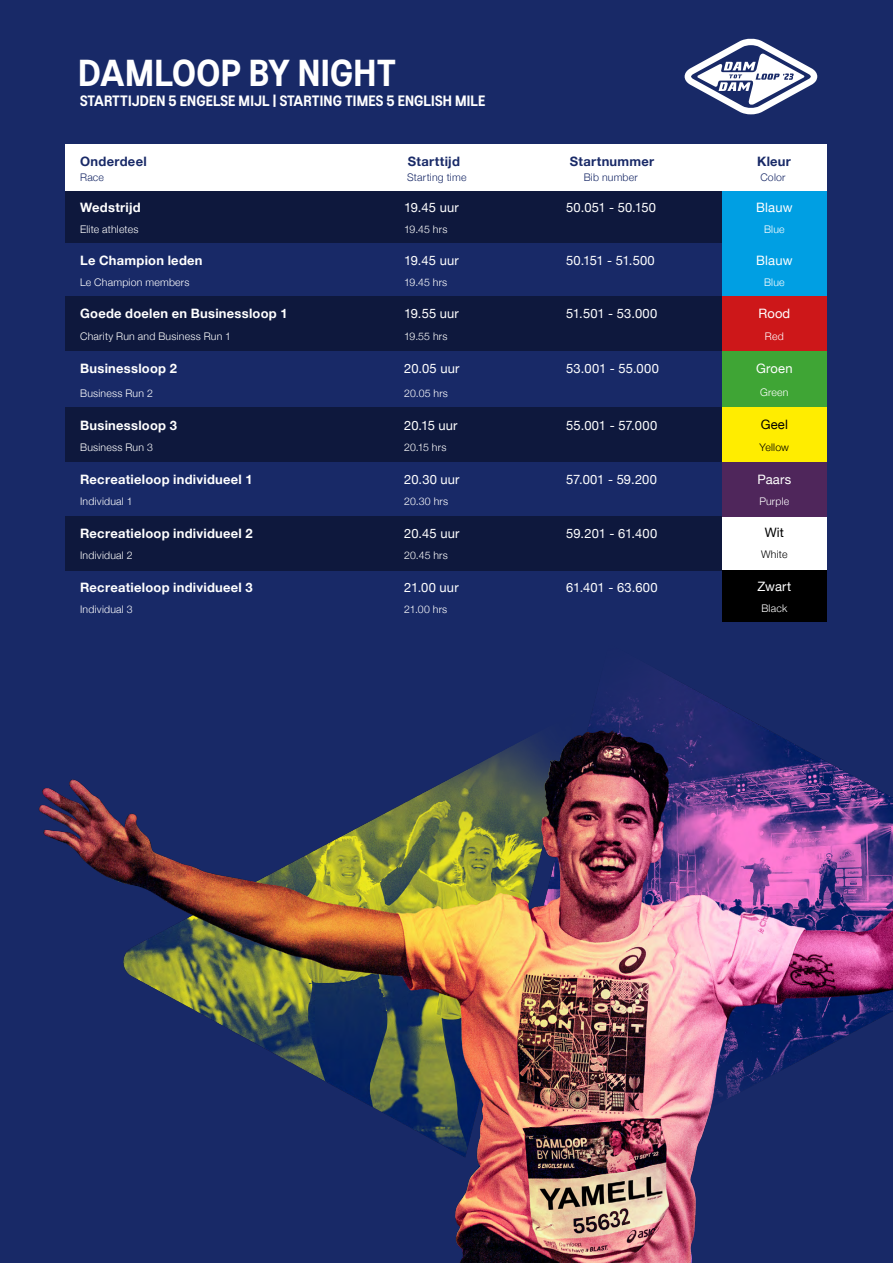
<style>
.page{position:relative;width:893px;height:1263px;background:#182967}
.page>*{position:absolute;margin:0;border:0;box-sizing:border-box;transform-origin:0 0}
.t1{font:700 37.5px "ASICS Font 3.0";letter-spacing:.01em;color:#fff}
.t2{font:700 15px "ASICS Font 3.0";letter-spacing:.01em;color:#fff}
.t3{font:12.9px "Helvetica Neue";letter-spacing:.01em;color:#fff}
.t4{font:700 12.9px "Helvetica Neue";letter-spacing:.02em;color:#fff}
.t5{font:700 12.9px "Helvetica Neue";letter-spacing:.02em;color:#182967}
.t6{font:12.9px "Helvetica Neue";letter-spacing:-.02em;color:#fff}
.t7{font:12.9px "Helvetica Neue";letter-spacing:.015em;color:#000}
.t8{font:300 10.5px "Helvetica Neue";letter-spacing:.02em;color:#fff}
.t9{font:300 10.5px "Helvetica Neue";letter-spacing:.02em;color:#182967}
.t10{font:300 10.5px "Helvetica Neue";letter-spacing:.02em;color:#000}
</style>
<div class="page">
<div style="left:65px;top:297px;width:762px;height:54px;background:#0e183d"></div>
<div style="left:65px;top:190px;width:762px;height:53px;background:#0e183d"></div>
<div style="left:722px;top:188px;width:105px;height:109px;background:#009fe3"></div>
<svg style="left:685px;top:38px;width:132px;height:76px"></svg>
<div style="left:65px;top:144px;width:762px;height:46px;background:#fff"></div>
<div style="left:65px;top:407px;width:762px;height:54px;background:#0e183d"></div>
<div style="left:722px;top:297px;width:105px;height:54px;background:#cd1719"></div>
<div style="left:722px;top:351px;width:105px;height:56px;background:#3fa535"></div>
<div style="left:722px;top:407px;width:105px;height:54px;background:#ffed00"></div>
<img style="left:39px;top:461px;width:854px;height:802px">
<h1 class="t1" style="left:78px;top:49px;width:320px">DAMLOOP BY NIGHT</h1>
<h2 class="t2" style="left:80px;top:91px;width:407px">STARTTIJDEN 5 ENGELSE MIJL | STARTING TIMES 5 ENGLISH MILE</h2>
<p class="t5" style="left:80px;top:151px;width:68px">Onderdeel</p>
<p class="t5" style="left:408px;top:151px;width:54px">Starttijd</p>
<p class="t5" style="left:570px;top:151px;width:86px">Startnummer</p>
<p class="t5" style="left:757px;top:151px;width:35px">Kleur</p>
<p class="t9" style="left:80px;top:169px;width:25px">Race</p>
<p class="t9" style="left:407px;top:169px;width:61px">Starting time</p>
<p class="t9" style="left:584px;top:169px;width:56px">Bib number</p>
<p class="t9" style="left:760px;top:169px;width:27px">Color</p>
<p class="t4" style="left:80px;top:198px;width:62px">Wedstrijd</p>
<p class="t3" style="left:404px;top:199px;width:56px">19.45 uur</p>
<p class="t3" style="left:566px;top:199px;width:91px">50.051 - 50.150</p>
<p class="t8" style="left:80px;top:221px;width:60px">Elite athletes</p>
<p class="t8" style="left:404px;top:221px;width:45px">19.45 hrs</p>
<p class="t4" style="left:80px;top:250px;width:124px">Le Champion leden</p>
<p class="t3" style="left:404px;top:251px;width:56px">19.45 uur</p>
<p class="t6" style="left:566px;top:251px;width:90px">50.151 - 51.500</p>
<p class="t8" style="left:80px;top:274px;width:111px">Le Champion members</p>
<p class="t8" style="left:404px;top:274px;width:45px">19.45 hrs</p>
<p class="t4" style="left:80px;top:303px;width:209px">Goede doelen en Businessloop 1</p>
<p class="t3" style="left:404px;top:304px;width:56px">19.55 uur</p>
<p class="t3" style="left:566px;top:304px;width:93px">51.501 - 53.000</p>
<p class="t8" style="left:80px;top:328px;width:152px">Charity Run and Business Run 1</p>
<p class="t8" style="left:404px;top:328px;width:45px">19.55 hrs</p>
<p class="t4" style="left:80px;top:358px;width:98px">Businessloop 2</p>
<p class="t3" style="left:404px;top:359px;width:57px">20.05 uur</p>
<p class="t3" style="left:566px;top:359px;width:94px">53.001 - 55.000</p>
<p class="t8" style="left:80px;top:385px;width:74px">Business Run 2</p>
<p class="t8" style="left:404px;top:385px;width:45px">20.05 hrs</p>
<p class="t4" style="left:80px;top:415px;width:98px">Businessloop 3</p>
<p class="t3" style="left:404px;top:416px;width:55px">20.15 uur</p>
<p class="t3" style="left:566px;top:416px;width:93px">55.001 - 57.000</p>
<p class="t8" style="left:80px;top:439px;width:74px">Business Run 3</p>
<p class="t8" style="left:404px;top:439px;width:44px">20.15 hrs</p>
<p class="t4" style="left:80px;top:469px;width:174px">Recreatieloop individueel 1</p>
<p class="t3" style="left:404px;top:470px;width:57px">20.30 uur</p>
<p class="t3" style="left:566px;top:470px;width:92px">57.001 - 59.200</p>
<p class="t8" style="left:80px;top:493px;width:54px">Individual 1</p>
<p class="t8" style="left:404px;top:493px;width:45px">20.30 hrs</p>
<p class="t4" style="left:80px;top:523px;width:174px">Recreatieloop individueel 2</p>
<p class="t3" style="left:404px;top:524px;width:57px">20.45 uur</p>
<p class="t3" style="left:566px;top:524px;width:93px">59.201 - 61.400</p>
<p class="t8" style="left:80px;top:547px;width:54px">Individual 2</p>
<p class="t8" style="left:404px;top:547px;width:45px">20.45 hrs</p>
<p class="t4" style="left:80px;top:577px;width:174px">Recreatieloop individueel 3</p>
<p class="t3" style="left:404px;top:578px;width:56px">21.00 uur</p>
<p class="t3" style="left:566px;top:578px;width:93px">61.401 - 63.600</p>
<p class="t8" style="left:80px;top:601px;width:54px">Individual 3</p>
<p class="t8" style="left:404px;top:601px;width:45px">21.00 hrs</p>
<p class="t3" style="left:756px;top:198px;width:38px">Blauw</p>
<p class="t8" style="left:764px;top:221px;width:22px">Blue</p>
<p class="t3" style="left:756px;top:251px;width:38px">Blauw</p>
<p class="t8" style="left:764px;top:274px;width:22px">Blue</p>
<p class="t3" style="left:758px;top:304px;width:33px">Rood</p>
<p class="t8" style="left:765px;top:328px;width:20px">Red</p>
<p class="t3" style="left:756px;top:359px;width:38px">Groen</p>
<p class="t8" style="left:760px;top:383px;width:30px">Green</p>
<p class="t7" style="left:761px;top:415px;width:29px">Geel</p>
<p class="t10" style="left:760px;top:439px;width:31px">Yellow</p>
<p class="t3" style="left:757px;top:470px;width:35px">Paars</p>
<p class="t8" style="left:759px;top:493px;width:32px">Purple</p>
<p class="t7" style="left:765px;top:523px;width:21px">Wit</p>
<p class="t10" style="left:761px;top:545px;width:28px">White</p>
<p class="t3" style="left:757px;top:577px;width:35px">Zwart</p>
<p class="t8" style="left:761px;top:599px;width:27px">Black</p>
</div>
